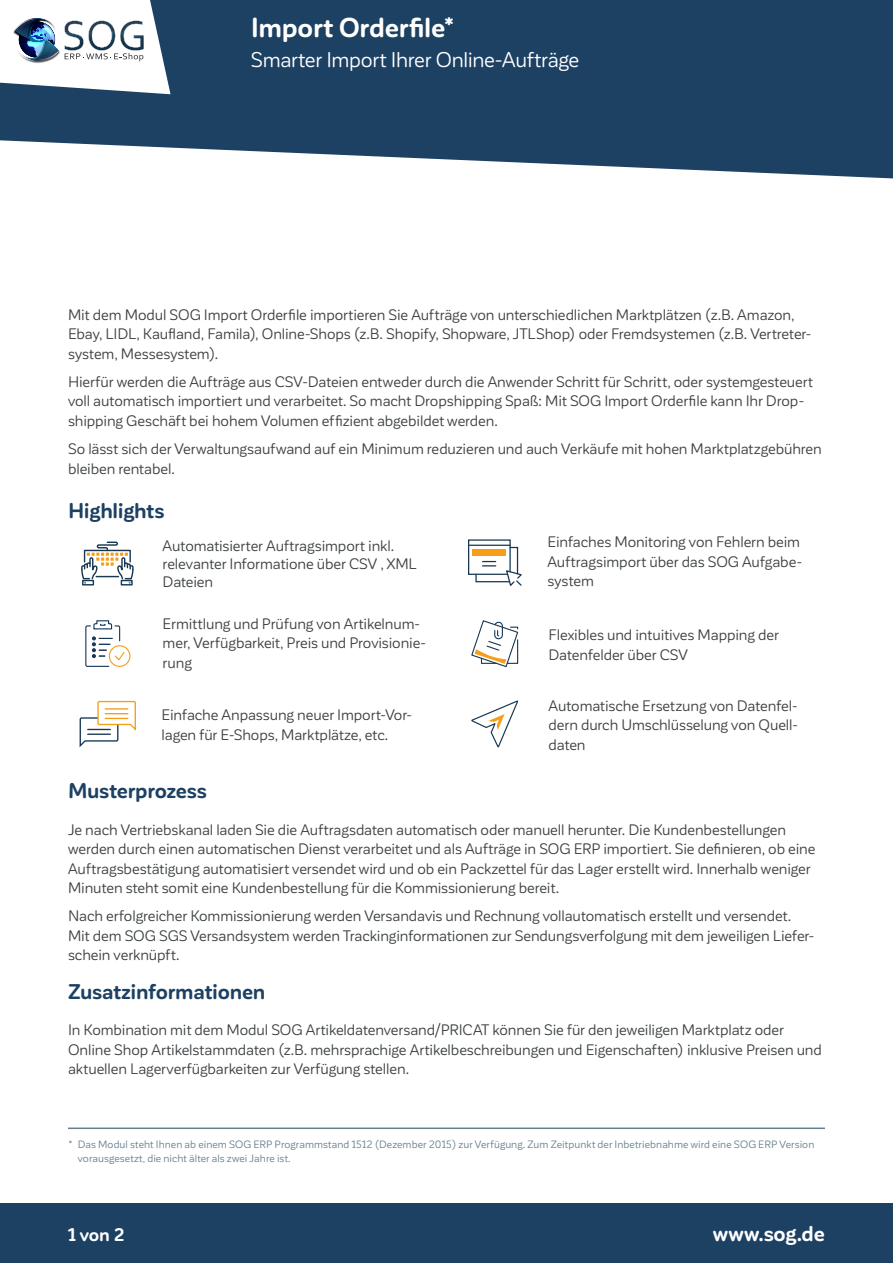
<style>
.page{position:relative;width:893px;height:1263px;background:#fff}
.page>*{position:absolute;margin:0;border:0;box-sizing:border-box;transform-origin:0 0}
.t1{font:700 27px "Corporative Sans Rd";letter-spacing:-.01em;color:#fff}
.t2{font:700 21px "Corporative Sans Rd";letter-spacing:-.01em;color:#1d4163}
.t3{font:21px "Corporative Sans Rd";letter-spacing:-.015em;color:#fff}
.t4{font:700 21px "Corporative Sans Rd";letter-spacing:-.01em;color:#fff}
.t5{font:700 18px "Corporative Sans Rd";color:#fff}
.t6{font:15px/19.5px "Corporative Sans Rd";letter-spacing:-.005em;color:#3c4042}
.t7{font:10.5px/13.5px "Corporative Sans Rd";letter-spacing:.01em;color:#637f8d}
</style>
<div class="page">
<div style="left:0;top:1203px;width:893px;height:60px;background:#1d4163"></div>
<svg style="left:0;top:0;width:893px;height:179px;fill:#1d4163"></svg>
<svg style="left:0;top:0;width:171px;height:94px"></svg>
<hr style="left:68px;top:1127px;width:757px;height:2px;background:#637f8d">
<div style="left:121px;top:580px;width:12px;height:5px;border:1px solid #173752"></div>
<div style="left:82px;top:580px;width:12px;height:5px;border:1px solid #173752"></div>
<svg style="left:81px;top:541px;width:53px;height:43px"></svg>
<svg style="left:468px;top:539px;width:54px;height:47px"></svg>
<div style="left:109px;top:645px;width:21px;height:22px;border:1px solid #f59d1b;border-radius:50%"></div>
<svg style="left:85px;top:620px;width:41px;height:47px"></svg>
<svg style="left:471px;top:620px;width:47px;height:47px"></svg>
<svg style="left:79px;top:700px;width:57px;height:48px"></svg>
<svg style="left:471px;top:700px;width:47px;height:48px"></svg>
<h1 class="t1" style="left:251px;top:17px;width:206px">Import Orderfile*</h1>
<h2 class="t3" style="left:251px;top:52px;width:330px">Smarter Import Ihrer Online-Aufträge</h2>
<p class="t6" style="left:68px;top:306px;width:745px">Mit dem Modul SOG Import Orderfile importieren Sie Aufträge von unterschiedlichen Marktplätzen (z.B. Amazon,<br>Ebay, LIDL, Kaufland, Famila), Online-Shops (z.B. Shopify, Shopware, JTLShop) oder Fremdsystemen (z.B. Vertreter&shy;system, Messesystem).</p>
<p class="t6" style="left:68px;top:373px;width:747px">Hierfür werden die Aufträge aus CSV-Dateien entweder durch die Anwender Schritt für Schritt, oder systemgesteuert voll automatisch importiert und verarbeitet. So macht Dropshipping Spaß: Mit SOG Import Orderfile kann Ihr Drop&shy;shipping Geschäft bei hohem Volumen effizient abgebildet werden.</p>
<p class="t6" style="left:68px;top:440px;width:755px">So lässt sich der Verwaltungsaufwand auf ein Minimum reduzieren und auch Verkäufe mit hohen Marktplatzgebühren bleiben rentabel.</p>
<h2 class="t2" style="left:68px;top:503px;width:98px">Highlights</h2>
<p class="t6" style="left:163px;top:537px;width:256px;line-height:18px">Automatisierter Auftragsimport inkl. relevanter Informatione über CSV , XML<br>Dateien</p>
<p class="t6" style="left:163px;top:614px;width:265px">Ermittlung und Prüfung von Artikelnum&shy;mer, Verfügbarkeit, Preis und Provisionie&shy;rung</p>
<p class="t6" style="left:162px;top:706px;width:252px">Einfache Anpassung neuer Import-Vor&shy;lagen für E-Shops, Marktplätze, etc.</p>
<p class="t6" style="left:547px;top:533px;width:256px">Einfaches Monitoring von Fehlern beim<br>Auftragsimport über das SOG Aufgabe&shy;system</p>
<p class="t6" style="left:549px;top:626px;width:232px">Flexibles und intuitives Mapping der<br>Datenfelder über CSV</p>
<p class="t6" style="left:549px;top:696px;width:251px;text-align:justify">Automatische Ersetzung von Datenfel&shy;dern durch Umschlüsselung von Quell&shy;daten</p>
<h2 class="t2" style="left:68px;top:783px;width:140px">Musterprozess</h2>
<p class="t6" style="left:68px;top:820px;width:749px">Je nach Vertriebskanal laden Sie die Auftragsdaten automatisch oder manuell herunter. Die Kundenbestellungen werden durch einen automatischen Dienst verarbeitet und als Aufträge in SOG ERP importiert. Sie definieren, ob eine Auftragsbestätigung automatisiert versendet wird und ob ein Packzettel für das Lager erstellt wird. Innerhalb weniger Minuten steht somit eine Kundenbestellung für die Kommissionierung bereit.</p>
<p class="t6" style="left:68px;top:907px;width:748px">Nach erfolgreicher Kommissionierung werden Versandavis und Rechnung vollautomatisch erstellt und versendet.<br>Mit dem SOG SGS Versandsystem werden Trackinginformationen zur Sendungsverfolgung mit dem jeweiligen Liefer&shy;schein verknüpft.</p>
<h2 class="t2" style="left:68px;top:983px;width:199px">Zusatzinformationen</h2>
<p class="t6" style="left:68px;top:1021px;width:755px">In Kombination mit dem Modul SOG Artikeldatenversand/PRICAT können Sie für den jeweiligen Marktplatz oder<br>Online Shop Artikelstammdaten (z.B. mehrsprachige Artikelbeschreibungen und Eigenschaften) inklusive Preisen und aktuellen Lagerverfügbarkeiten zur Verfügung stellen.</p>
<p class="t7" style="left:78px;top:1138px;width:738px;text-indent:-10px">* Das Modul steht Ihnen ab einem SOG ERP Programmstand 1512 (Dezember 2015) zur Verfügung. Zum Zeitpunkt der Inbetriebnahme wird eine SOG ERP Version vorausgesetzt, die nicht älter als zwei Jahre ist.</p>
<p class="t5" style="left:68px;top:1228px;width:58px">1 von 2</p>
<h2 class="t4" style="left:713px;top:1226px;width:114px">www.sog.de</h2>
</div>
